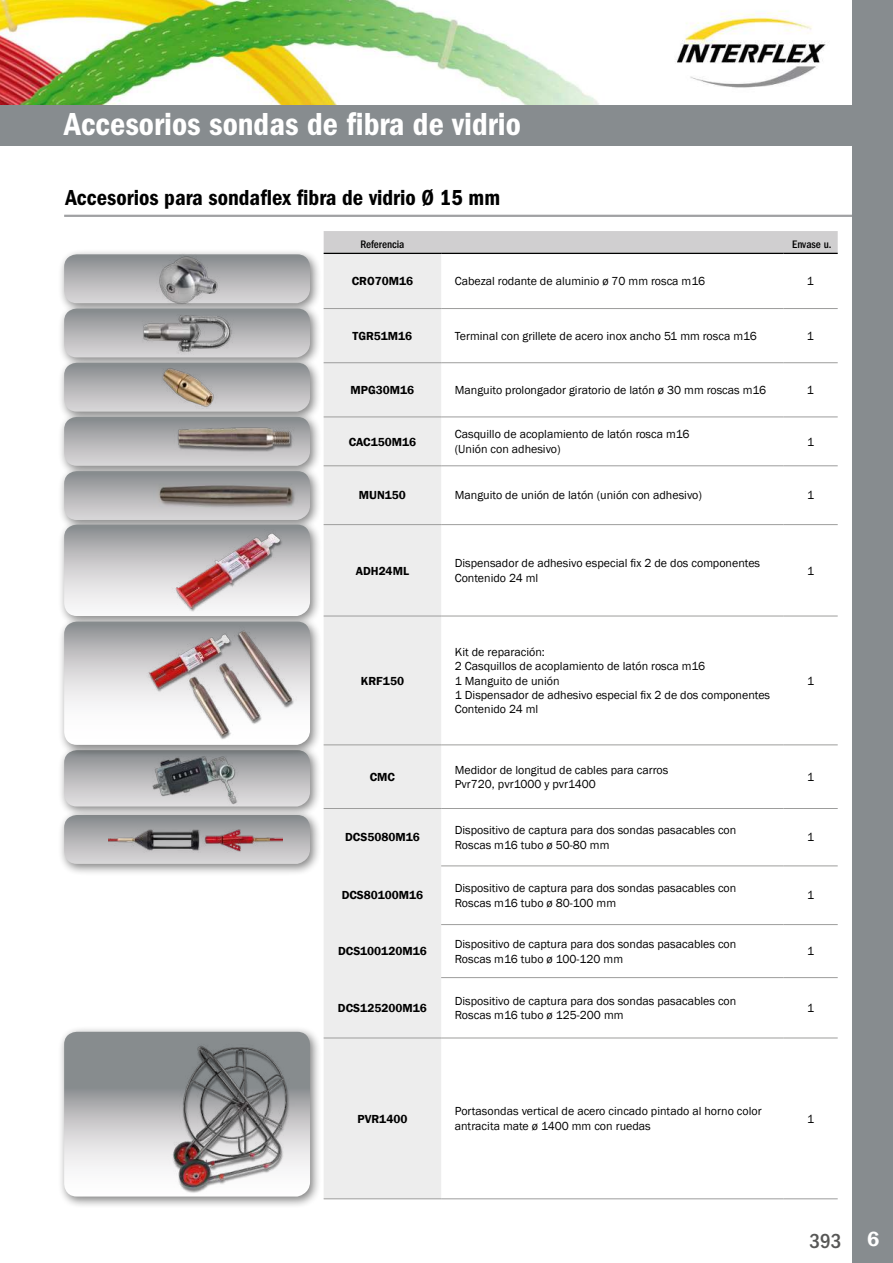
<style>
.page{position:relative;width:893px;height:1263px;background:#fff}
.page>*{position:absolute;margin:0;border:0;box-sizing:border-box;transform-origin:0 0}
.t1{font:600 condensed 33px "Franklin Gothic";color:#fff}
.t2{font:600 condensed 22.5px "Franklin Gothic";color:#000}
.t3{font:500 condensed 21px "Franklin Gothic";color:#575756}
.t4{font:600 21px "Franklin Gothic";color:#fff}
.t5{font:12px/14.4px "Franklin Gothic";color:#000}
.t6{font:600 12px "Franklin Gothic";color:#000}
.t7{font:500 condensed 11.25px "Franklin Gothic";color:#000}
.s1{font-weight:600;font-stretch:normal;color:#fff}
</style>
<div class="page">
<img style="left:0;top:0;width:826px;height:105px">
<hr style="left:64px;top:215px;width:829px;height:2px;background:#a0a1a3">
<div style="left:852px;top:0;width:41px;height:1263px;background:#878c8f"></div>
<div style="left:324px;top:231px;width:514px;height:22px;background:#d0cfd0"></div>
<div style="left:324px;top:254px;width:117px;height:944px;background:#ededed"></div>
<hr style="left:324px;top:308px;width:117px;height:1px;background:#9d9d9c">
<hr style="left:441px;top:308px;width:342px;height:1px;background:#9d9d9c">
<hr style="left:783px;top:308px;width:55px;height:1px;background:#9d9d9c">
<hr style="left:324px;top:362px;width:117px;height:1px;background:#9d9d9c">
<hr style="left:441px;top:362px;width:342px;height:1px;background:#9d9d9c">
<hr style="left:783px;top:362px;width:55px;height:1px;background:#9d9d9c">
<hr style="left:324px;top:417px;width:117px;height:1px;background:#9d9d9c">
<hr style="left:441px;top:417px;width:342px;height:1px;background:#9d9d9c">
<hr style="left:783px;top:417px;width:55px;height:1px;background:#9d9d9c">
<hr style="left:324px;top:465px;width:117px;height:1px;background:#9d9d9c">
<hr style="left:441px;top:465px;width:342px;height:1px;background:#9d9d9c">
<hr style="left:783px;top:465px;width:55px;height:1px;background:#9d9d9c">
<hr style="left:324px;top:524px;width:117px;height:1px;background:#9d9d9c">
<hr style="left:441px;top:524px;width:342px;height:1px;background:#9d9d9c">
<hr style="left:783px;top:524px;width:55px;height:1px;background:#9d9d9c">
<hr style="left:324px;top:616px;width:117px;height:1px;background:#9d9d9c">
<hr style="left:441px;top:616px;width:342px;height:1px;background:#9d9d9c">
<hr style="left:783px;top:616px;width:55px;height:1px;background:#9d9d9c">
<hr style="left:324px;top:744px;width:117px;height:1px;background:#9d9d9c">
<hr style="left:441px;top:744px;width:342px;height:1px;background:#9d9d9c">
<hr style="left:783px;top:744px;width:55px;height:1px;background:#9d9d9c">
<hr style="left:324px;top:808px;width:117px;height:1px;background:#9d9d9c">
<hr style="left:441px;top:808px;width:342px;height:1px;background:#9d9d9c">
<hr style="left:783px;top:808px;width:55px;height:1px;background:#9d9d9c">
<hr style="left:441px;top:865px;width:342px;height:1px;background:#9d9d9c">
<hr style="left:783px;top:865px;width:55px;height:1px;background:#9d9d9c">
<hr style="left:441px;top:924px;width:342px;height:1px;background:#9d9d9c">
<hr style="left:783px;top:924px;width:55px;height:1px;background:#9d9d9c">
<hr style="left:441px;top:977px;width:342px;height:1px;background:#9d9d9c">
<hr style="left:783px;top:977px;width:55px;height:1px;background:#9d9d9c">
<hr style="left:324px;top:1037px;width:117px;height:1px;background:#9d9d9c">
<hr style="left:441px;top:1037px;width:342px;height:1px;background:#9d9d9c">
<hr style="left:783px;top:1037px;width:55px;height:1px;background:#9d9d9c">
<hr style="left:324px;top:1198px;width:117px;height:1px;background:#9d9d9c">
<hr style="left:441px;top:1198px;width:342px;height:1px;background:#9d9d9c">
<hr style="left:783px;top:1198px;width:55px;height:1px;background:#9d9d9c">
<hr style="left:324px;top:253px;width:117px;height:1px;background:#000">
<hr style="left:441px;top:253px;width:342px;height:1px;background:#000">
<hr style="left:783px;top:253px;width:55px;height:1px;background:#000">
<div style="left:58px;top:248px;width:264px;height:67px;background:#000;opacity:.5"></div>
<svg style="left:64px;top:254px;width:246px;height:48px;background:#b2b2b4"></svg>
<div style="left:58px;top:302px;width:264px;height:68px;background:#000;opacity:.5"></div>
<svg style="left:64px;top:309px;width:246px;height:47px;background:#b2b2b4"></svg>
<div style="left:58px;top:356px;width:264px;height:68px;background:#000;opacity:.5"></div>
<div style="left:58px;top:411px;width:264px;height:67px;background:#000;opacity:.5"></div>
<div style="left:58px;top:465px;width:264px;height:67px;background:#000;opacity:.5"></div>
<div style="left:58px;top:809px;width:264px;height:67px;background:#000;opacity:.5"></div>
<svg style="left:64px;top:819px;width:246px;height:45px;background:#b8b8ba"></svg>
<div style="left:58px;top:744px;width:264px;height:75px;background:#000;opacity:.5"></div>
<div style="left:58px;top:518px;width:264px;height:110px;background:#000;opacity:.5"></div>
<svg style="left:64px;top:363px;width:246px;height:252px;background:#b2b1b2"></svg>
<img style="left:172px;top:529px;width:115px;height:82px">
<div style="left:58px;top:615px;width:264px;height:142px;background:#000;opacity:.5"></div>
<svg style="left:64px;top:622px;width:246px;height:184px"></svg>
<img style="left:135px;top:622px;width:169px;height:123px">
<div style="left:58px;top:1025px;width:264px;height:183px;background:#000;opacity:.5"></div>
<svg style="left:64px;top:1032px;width:246px;height:164px"></svg>
<img style="left:156px;top:1032px;width:149px;height:164px">
<img style="left:157px;top:253px;width:64px;height:53px">
<img style="left:136px;top:309px;width:102px;height:48px">
<img style="left:155px;top:363px;width:64px;height:49px">
<img style="left:146px;top:750px;width:95px;height:57px">
<img style="left:108px;top:817px;width:174px;height:45px">
<div style="left:0;top:105px;width:893px;height:41px;background:#878c8f"></div>
<h1 class="t1" style="left:64px;top:105px;width:458px">Accesorios sondas de fibra de vidrio</h1>
<h2 class="t2" style="left:65px;top:185px;width:436px">Accesorios para sondaflex fibra de vidrio Ø 15 mm</h2>
<p class="t7" style="left:360px;top:238px;width:46px">Referencia</p>
<p class="t7" style="left:792px;top:238px;width:41px">Envase u.</p>
<p class="t6" style="left:352px;top:274px;width:63px">CRO70M16</p>
<p class="t5" style="left:455px;top:274px;width:252px">Cabezal rodante de aluminio ø 70 mm rosca m16</p>
<p class="t5" style="left:807px;top:274px;width:9px">1</p>
<p class="t6" style="left:353px;top:328px;width:61px">TGR51M16</p>
<p class="t5" style="left:455px;top:329px;width:303px">Terminal con grillete de acero inox ancho 51 mm rosca m16</p>
<p class="t5" style="left:807px;top:329px;width:9px">1</p>
<p class="t6" style="left:351px;top:383px;width:65px">MPG30M16</p>
<p class="t5" style="left:455px;top:383px;width:313px">Manguito prolongador giratorio de latón ø 30 mm roscas m16</p>
<p class="t5" style="left:807px;top:383px;width:9px">1</p>
<p class="t6" style="left:349px;top:434px;width:69px">CAC150M16</p>
<p class="t5" style="left:455px;top:427px;width:236px">Casquillo de acoplamiento de latón rosca m16 (Unión con adhesivo)</p>
<p class="t5" style="left:807px;top:435px;width:9px">1</p>
<p class="t6" style="left:359px;top:488px;width:49px">MUN150</p>
<p class="t5" style="left:455px;top:488px;width:249px">Manguito de unión de latón (unión con adhesivo)</p>
<p class="t5" style="left:807px;top:488px;width:9px">1</p>
<p class="t6" style="left:356px;top:563px;width:55px">ADH24ML</p>
<p class="t5" style="left:455px;top:556px;width:307px">Dispensador de adhesivo especial fix 2 de dos componentes<br>Contenido 24 ml</p>
<p class="t5" style="left:807px;top:564px;width:9px">1</p>
<p class="t6" style="left:361px;top:673px;width:45px">KRF150</p>
<p class="t5" style="left:455px;top:645px;width:317px">Kit de reparación:<br>2 Casquillos de acoplamiento de latón rosca m16<br>1 Manguito de unión<br>1 Dispensador de adhesivo especial fix 2 de dos componentes<br>Contenido 24 ml</p>
<p class="t5" style="left:807px;top:674px;width:9px">1</p>
<p class="t6" style="left:370px;top:769px;width:27px">CMC</p>
<p class="t5" style="left:455px;top:763px;width:215px">Medidor de longitud de cables para carros<br>Pvr720, pvr1000 y pvr1400</p>
<p class="t5" style="left:807px;top:770px;width:9px">1</p>
<p class="t6" style="left:345px;top:830px;width:76px">DCS5080M16</p>
<p class="t5" style="left:455px;top:823px;width:283px">Dispositivo de captura para dos sondas pasacables con<br>Roscas m16 tubo ø 50-80 mm</p>
<p class="t5" style="left:807px;top:830px;width:9px">1</p>
<p class="t6" style="left:342px;top:888px;width:83px">DCS80100M16</p>
<p class="t5" style="left:455px;top:881px;width:283px">Dispositivo de captura para dos sondas pasacables con<br>Roscas m16 tubo ø 80-100 mm</p>
<p class="t5" style="left:807px;top:888px;width:9px">1</p>
<p class="t6" style="left:338px;top:944px;width:90px">DCS100120M16</p>
<p class="t5" style="left:455px;top:937px;width:283px">Dispositivo de captura para dos sondas pasacables con<br>Roscas m16 tubo ø 100-120 mm</p>
<p class="t5" style="left:807px;top:944px;width:9px">1</p>
<p class="t6" style="left:338px;top:1000px;width:91px">DCS125200M16</p>
<p class="t5" style="left:455px;top:994px;width:283px">Dispositivo de captura para dos sondas pasacables con<br>Roscas m16 tubo ø 125-200 mm</p>
<p class="t5" style="left:807px;top:1001px;width:9px">1</p>
<p class="t6" style="left:357px;top:1111px;width:52px">PVR1400</p>
<p class="t5" style="left:455px;top:1104px;width:308px">Portasondas vertical de acero cincado pintado al horno color antracita mate ø 1400 mm con ruedas</p>
<p class="t5" style="left:807px;top:1112px;width:9px">1</p>
<h3 class="t3" style="left:809px;top:1229px;width:72px">393 <span class="s1">6</span></h3>
<h3 class="t4" style="left:868px;top:1226px;width:14px">7</h3>
</div>
